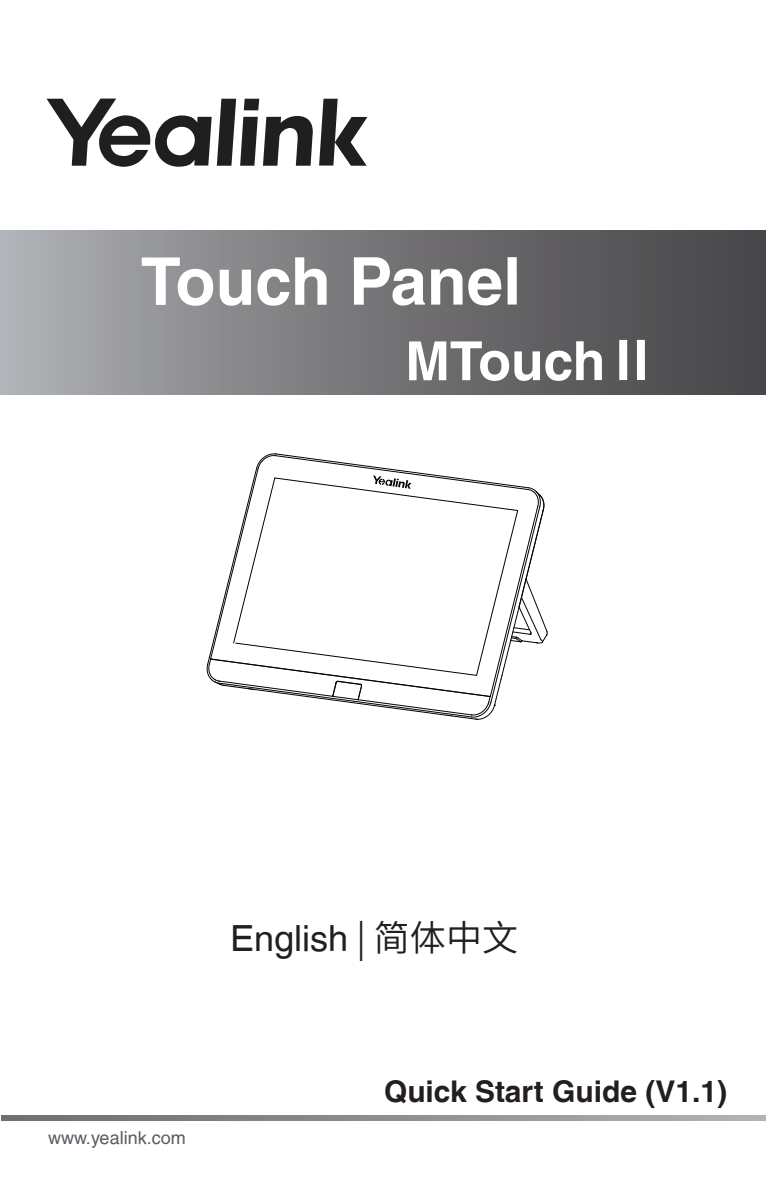
<style>
.page{position:relative;width:766px;height:1191px;background:#fff}
.page>*{position:absolute;margin:0;border:0;box-sizing:border-box;transform-origin:0 0}
.t1{font:700 66px "Helvetica LT";color:#fff}
.t2{font:700 54px "Helvetica LT";color:#fff}
.t3{font:36px "Helvetica LT";color:#231f20}
.t4{font:700 30px "Helvetica LT";color:#231f20}
.t5{font:18px "Helvetica LT";color:#575b63}
.s1{font-family:"Source Han Sans CN"}
.s2{color:#211e20}
</style>
<div class="page">
<svg style="left:319px;top:99px;width:48px;height:67px"></svg>
<svg style="left:46px;top:99px;width:267px;height:68px"></svg>
<div style="left:0;top:231px;width:765px;height:163px;background:linear-gradient(to right,#acadb1,#424143)"></div>
<svg style="left:2px;top:1115px;width:763px;height:5px;background:#8d8f93"></svg>
<svg style="left:206px;top:453px;width:341px;height:267px"></svg>
<h1 class="t1" style="left:141px;top:241px;width:382px">Touch Panel</h1>
<h2 class="t2" style="left:405px;top:328px;width:255px">MTouch<span class="s1">Ⅱ</span></h2>
<p class="t3" style="left:230px;top:917px;width:289px">English <span class="s1">| 简体中文</span></p>
<p class="t5" style="left:48px;top:1127px;width:139px">www.yealink.com</p>
<p class="t4" style="left:384px;top:1073px;width:344px">Quick Start Guide <span class="s2">(V1.1)</span></p>
</div>
